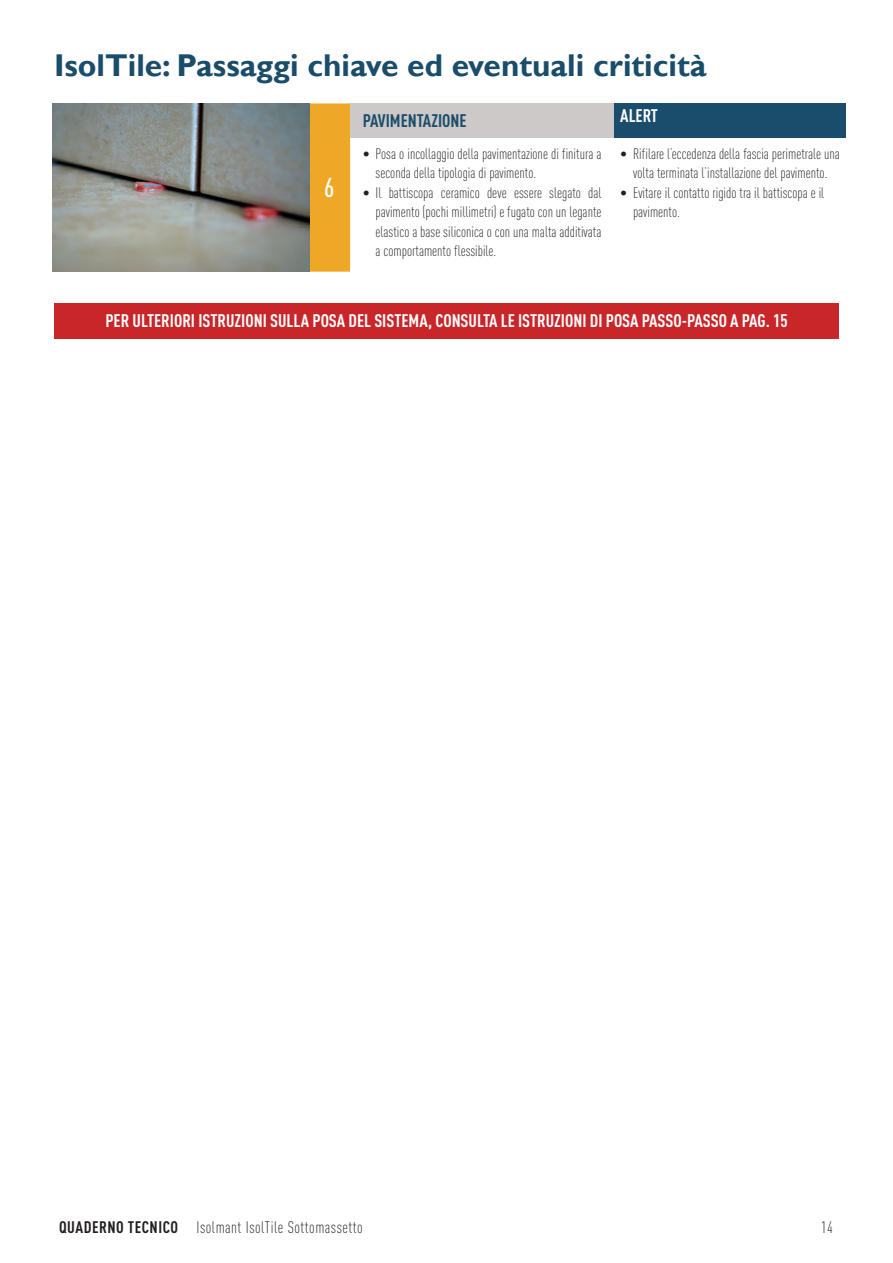
<style>
.page{position:relative;width:893px;height:1263px;background:#fff}
.page>*{position:absolute;margin:0;border:0;box-sizing:border-box;transform-origin:0 0}
.t1{font:700 31.5px "Gill Sans";color:#194d6a}
.t2{font:500 27px "DIN Cond";color:#fff}
.t3{font:700 18px "DIN Cond";color:#fff}
.t4{font:700 18px "DIN Cond";color:#1a4d6b}
.t5{font:300 16.5px "DIN Cond";letter-spacing:.03em;color:#231f20}
.t6{font:300 15px/19.5px "DIN Cond";color:#231f20}
.s1{font-weight:700}
</style>
<div class="page">
<div style="left:310px;top:103px;width:40px;height:169px;background:#efa826"></div>
<div style="left:350px;top:103px;width:264px;height:35px;background:#cdc9c8"></div>
<div style="left:614px;top:103px;width:232px;height:35px;background:#1a4d6b"></div>
<img style="left:53px;top:103px;width:257px;height:169px">
<div style="left:54px;top:303px;width:785px;height:36px;background:#c82629"></div>
<h1 class="t1" style="left:54px;top:46px;width:654px">IsolTile: Passaggi chiave ed eventuali criticità</h1>
<h2 class="t2" style="left:324px;top:172px;width:12px">6</h2>
<p class="t4" style="left:363px;top:110px;width:105px">PAVIMENTAZIONE</p>
<p class="t3" style="left:620px;top:105px;width:39px">ALERT</p>
<p class="t6" style="left:376px;top:144px;width:227px;text-indent:-13px">• Posa o incollaggio della pavimentazione di finitura a seconda della tipologia di pavimento.</p>
<p class="t6" style="left:376px;top:183px;width:227px;text-align:justify;text-indent:-13px">• Il battiscopa ceramico deve essere slegato dal pavimento (pochi millimetri) e fugato con un legante elastico a base siliconica o con una malta additivata a comportamento flessibile.</p>
<p class="t6" style="left:620px;top:144px;width:221px;text-align:center">• Rifilare l’eccedenza della fascia perimetrale una volta terminata l’installazione del pavimento.</p>
<p class="t6" style="left:633px;top:183px;width:193px;text-indent:-13px">• Evitare il contatto rigido tra il battiscopa e il pavimento.</p>
<p class="t3" style="left:105px;top:310px;width:684px">PER ULTERIORI ISTRUZIONI SULLA POSA DEL SISTEMA, CONSULTA LE ISTRUZIONI DI POSA PASSO-PASSO A PAG. 15</p>
<p class="t5" style="left:59px;top:1218px;width:305px"><span class="s1">QUADERNO TECNICO</span> Isolmant IsolTile Sottomassetto</p>
<p class="t5" style="left:821px;top:1218px;width:13px">14</p>
</div>
